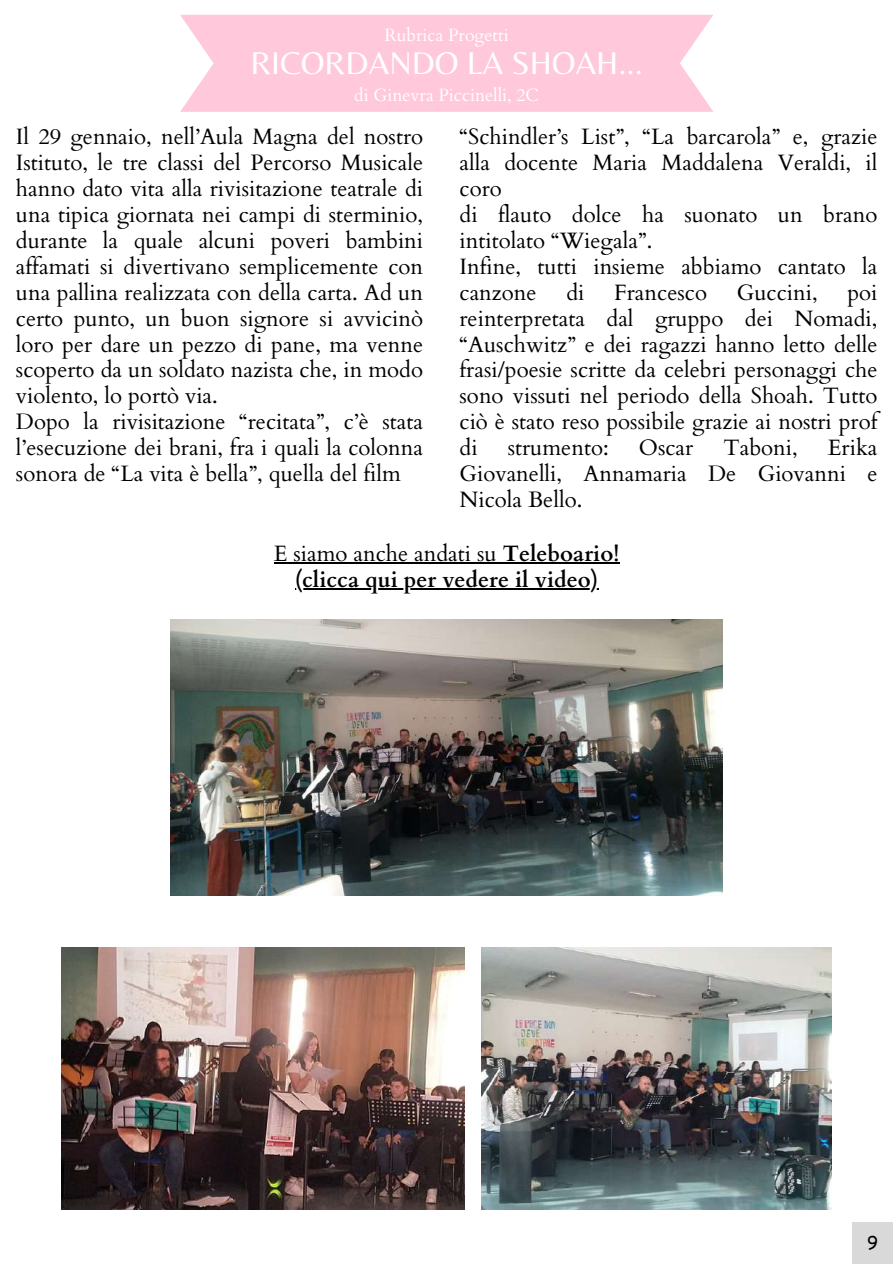
<style>
.page{position:relative;width:893px;height:1264px;background:#fff}
.page>*{position:absolute;margin:0;border:0;box-sizing:border-box;transform-origin:0 0}
.t1{font:32.7px "Belleza";color:#fff}
.t2{font:22.2px/25.8px "Cardo";color:#000}
.t3{font:700 22.2px/25.8px "Cardo";color:#000;text-align:center}
.t4{font:17.7px "Cardo";color:#fff}
.t5{font:17.7px "Comic Sans MS";color:#000}
.s1{font-weight:400}
</style>
<div class="page">
<svg style="left:180px;top:15px;width:533px;height:97px;background:#ffcbdd"></svg>
<img style="left:170px;top:619px;width:552px;height:276px">
<img style="left:62px;top:947px;width:403px;height:262px">
<img style="left:481px;top:947px;width:350px;height:262px">
<hr style="left:274px;top:562px;width:228px;height:1px;background:#000">
<hr style="left:502px;top:562px;width:117px;height:1px;background:#000">
<hr style="left:295px;top:588px;width:303px;height:1px;background:#000">
<div style="left:851px;top:1221px;width:41px;height:42px;background:#d9d9d9"></div>
<p class="t4" style="left:384px;top:24px;width:126px">Rubrica Progetti</p>
<h1 class="t1" style="left:250px;top:44px;width:394px">RICORDANDO LA SHOAH...</h1>
<p class="t4" style="left:354px;top:84px;width:186px">di Ginevra Piccinelli, 2C</p>
<p class="t2" style="left:16px;top:125px;width:408px">Il 29 gennaio, nell’Aula Magna del nostro Istituto, le tre classi del Percorso Musicale hanno dato vita alla rivisitazione teatrale di una tipica giornata nei campi di sterminio, durante la quale alcuni poveri bambini affamati si divertivano semplicemente con una pallina realizzata con della carta. Ad un certo punto, un buon signore si avvicinò loro per dare un pezzo di pane, ma venne scoperto da un soldato nazista che, in modo violento, lo portò via.<br>Dopo la rivisitazione “recitata”, c’è stata l’esecuzione dei brani, fra i quali la colonna sonora de “La vita è bella”, quella del film</p>
<p class="t2" style="left:459px;top:125px;width:419px">“Schindler’s List”, “La barcarola” e, grazie alla docente Maria Maddalena Veraldi, il coro<br>di flauto dolce ha suonato un brano intitolato “Wiegala”.<br>Infine, tutti insieme abbiamo cantato la canzone</p>
<p class="t2" style="left:566px;top:280px;width:20px">di</p>
<p class="t2" style="left:614px;top:280px;width:94px">Francesco</p>
<p class="t2" style="left:736px;top:280px;width:82px">Guccini,</p>
<p class="t2" style="left:459px;top:280px;width:419px;text-align:justify;text-indent:388px">poi reinterpretata dal gruppo dei Nomadi, “Auschwitz” e dei ragazzi hanno letto delle frasi/poesie scritte da celebri personaggi che sono vissuti nel periodo della Shoah. Tutto ciò è stato reso possibile grazie ai nostri prof di</p>
<p class="t2" style="left:459px;top:435px;width:419px;text-align:justify;text-indent:368px">Erika Giovanelli, Annamaria De Giovanni e Nicola Bello.</p>
<p class="t3" style="left:274px;top:541px;width:347px"><span class="s1">E siamo anche andati su</span> Teleboario! (clicca qui per vedere il video)</p>
<p class="t2" style="left:507px;top:435px;width:102px">strumento:</p>
<p class="t2" style="left:638px;top:435px;width:56px">Oscar</p>
<p class="t2" style="left:723px;top:435px;width:76px">Taboni,</p>
<p class="t5" style="left:867px;top:1229px;width:12px">9</p>
</div>
